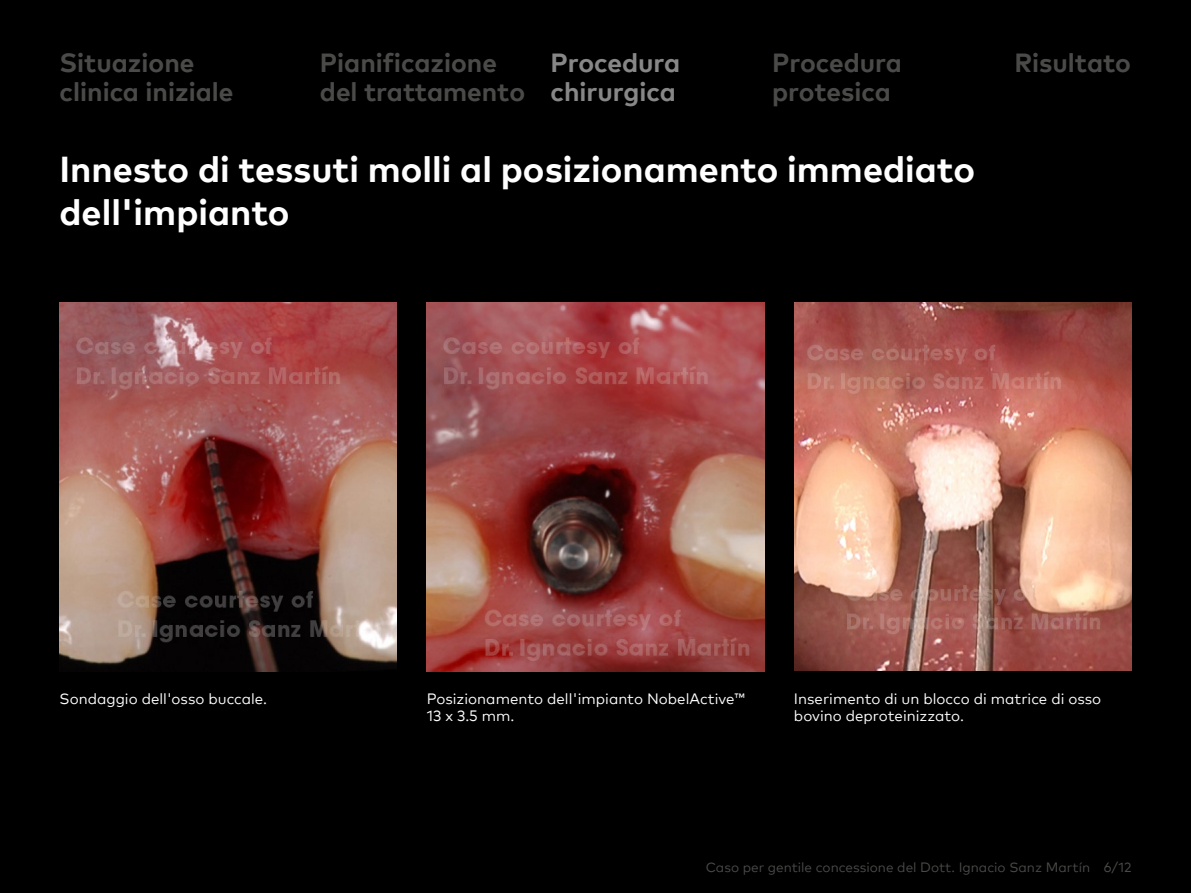
<style>
.page{position:relative;width:1191px;height:893px;background:#000}
.page>*{position:absolute;margin:0;border:0;box-sizing:border-box;transform-origin:0 0}
.t1{font:700 36px/43.2px "Mark Pro";color:#fff}
.t2{font:700 26.25px/29.4px "Mark Pro";color:#4a4a49}
.t3{font:700 26.25px/29.4px "Mark Pro";color:#878787}
.t4{font:15px/17.2px "Mark Pro";color:#fff}
.t5{font:13.5px "Mark Pro";color:#4a4a49}
</style>
<div class="page">
<img style="left:60px;top:303px;width:337px;height:368px">
<img style="left:427px;top:303px;width:337px;height:368px">
<img style="left:794px;top:303px;width:337px;height:368px">
<h2 class="t2" style="left:60px;top:46px;width:176px">Situazione clinica iniziale</h2>
<h2 class="t2" style="left:320px;top:46px;width:207px">Pianificazione del trattamento</h2>
<h2 class="t3" style="left:550px;top:46px;width:131px">Procedura chirurgica</h2>
<h2 class="t2" style="left:772px;top:46px;width:131px">Procedura protesica</h2>
<h2 class="t2" style="left:1014px;top:46px;width:118px">Risultato</h2>
<h1 class="t1" style="left:60px;top:144px;width:917px">Innesto di tessuti molli al posizionamento immediato dell'impianto</h1>
<p class="t4" style="left:60px;top:689px;width:209px">Sondaggio dell'osso buccale.</p>
<p class="t4" style="left:427px;top:689px;width:320px">Posizionamento dell'impianto NobelActive™<br>13 x 3.5 mm.</p>
<p class="t4" style="left:794px;top:689px;width:309px">Inserimento di un blocco di matrice di osso bovino deproteinizzato.</p>
<p class="t5" style="left:705px;top:857px;width:427px">Caso per gentile concessione del Dott. Ignacio Sanz Martín 6/12</p>
</div>
